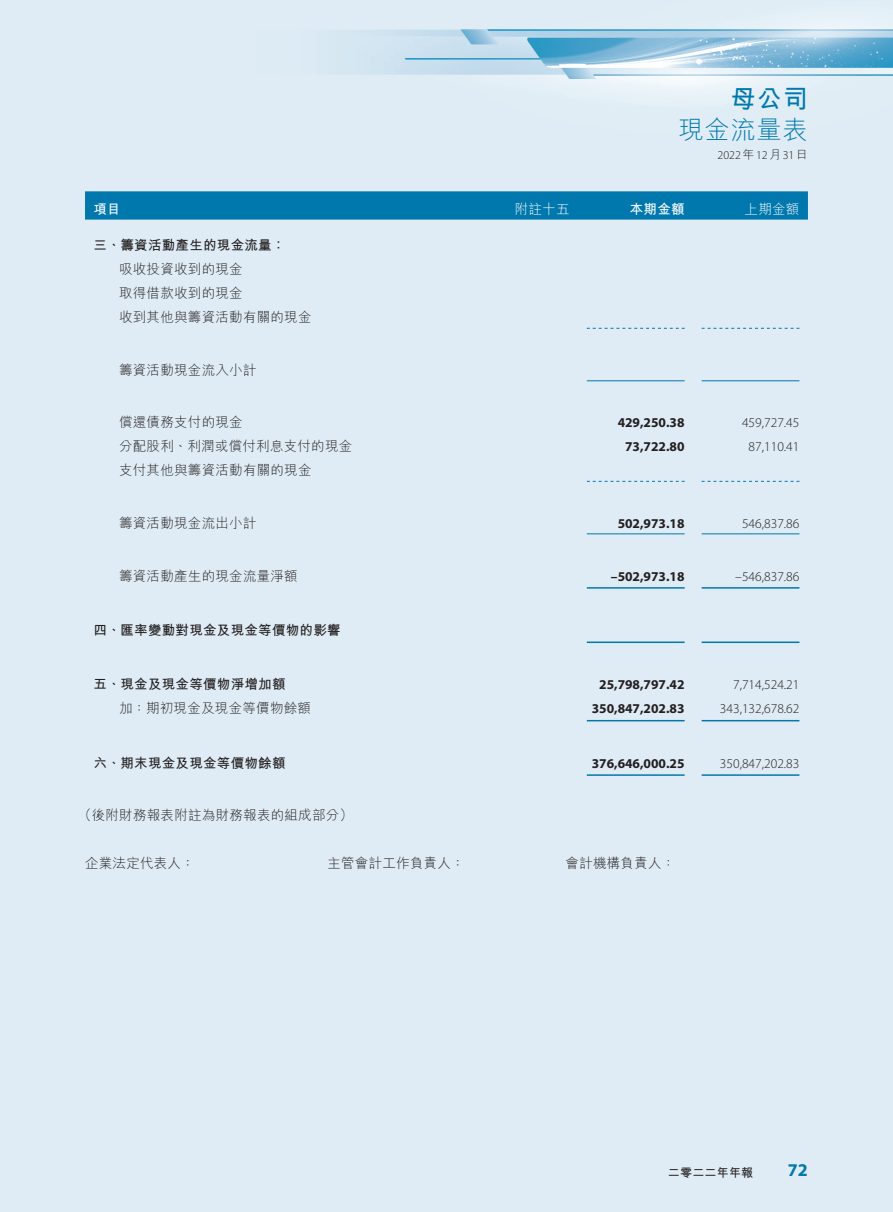
<style>
.page{position:relative;width:893px;height:1212px;background:#dfecf5}
.page>*{position:absolute;margin:0;border:0;box-sizing:border-box;transform-origin:0 0}
.t1{font:300 25.5px "M Hei HK";letter-spacing:.02em;color:#0078ae}
.t2{font:700 25.5px "M Hei HK";color:#0078ae}
.t3{font:700 18px "Myriad Pro";color:#0078ae}
._50_Table_txt{font:300 13.5px "M Hei HK";letter-spacing:.02em;color:#231f20}
._50_Table_txt-2{font:700 13.5px "Myriad Pro";color:#231f20}
._50_Table_txt-3{font:300 13.5px "Myriad Pro";color:#231f20}
._50_Table_txt-4{font:700 13.5px "M Hei HK";letter-spacing:.02em;color:#231f20}
._00_txt{font:300 13.5px "M Hei HK";letter-spacing:.02em;color:#231f20}
._50_Table_txt-5{font:300 13.5px "M Hei HK";letter-spacing:.02em;color:#fff}
._50_Table_txt-6{font:700 13.5px "M Hei HK";letter-spacing:.02em;color:#fff}
.t4{font:300 12px "Myriad Pro";color:#231f20}
.t5{font:700 12px "M Hei HK";letter-spacing:.02em;color:#231f20}
.s1{font-family:"M Hei HK"}
</style>
<div class="page">
<div style="left:85px;top:191px;width:723px;height:29px;background:#0078ae"></div>
<svg style="left:587px;top:328px;width:98px;height:1px"></svg>
<svg style="left:702px;top:328px;width:97px;height:1px"></svg>
<hr style="left:587px;top:380px;width:98px;height:1px;background:#0078ae">
<hr style="left:702px;top:380px;width:97px;height:1px;background:#0078ae">
<svg style="left:587px;top:481px;width:98px;height:1px"></svg>
<svg style="left:702px;top:481px;width:97px;height:1px"></svg>
<hr style="left:587px;top:533px;width:98px;height:1px;background:#0078ae">
<hr style="left:702px;top:533px;width:97px;height:1px;background:#0078ae">
<hr style="left:587px;top:587px;width:98px;height:2px;background:#0078ae">
<hr style="left:702px;top:587px;width:97px;height:2px;background:#0078ae">
<hr style="left:587px;top:641px;width:98px;height:2px;background:#0078ae">
<hr style="left:702px;top:641px;width:97px;height:2px;background:#0078ae">
<hr style="left:587px;top:720px;width:98px;height:1px;background:#0078ae">
<hr style="left:702px;top:720px;width:97px;height:1px;background:#0078ae">
<hr style="left:587px;top:774px;width:98px;height:2px;background:#0078ae">
<hr style="left:702px;top:774px;width:97px;height:2px;background:#0078ae">
<p class="t2" style="left:730px;top:80px;width:79px">母公司</p>
<p class="t1" style="left:678px;top:117px;width:131px">現金流量表</p>
<p class="t4" style="left:718px;top:147px;width:92px">2022<span class="s1">年</span>12<span class="s1">月</span>31<span class="s1">日</span></p>
<p class="_50_Table_txt-6" style="left:94px;top:199px;width:29px">項目</p>
<p class="_50_Table_txt-4" style="left:94px;top:236px;width:193px">三、籌資活動產生的現金流量：</p>
<p class="_50_Table_txt" style="left:119px;top:263px;width:125px">吸收投資收到的現金</p>
<p class="_50_Table_txt" style="left:119px;top:287px;width:125px">取得借款收到的現金</p>
<p class="_50_Table_txt" style="left:119px;top:311px;width:194px">收到其他與籌資活動有關的現金</p>
<p class="_50_Table_txt" style="left:119px;top:363px;width:139px">籌資活動現金流入小計</p>
<p class="_50_Table_txt-5" style="left:515px;top:202px;width:56px">附註十五</p>
<p class="_50_Table_txt-6" style="left:630px;top:199px;width:56px">本期金額</p>
<p class="_50_Table_txt-5" style="left:745px;top:202px;width:56px">上期金額</p>
<p class="_50_Table_txt" style="left:119px;top:416px;width:125px">償還債務支付的現金</p>
<p class="_50_Table_txt-2" style="left:618px;top:415px;width:68px">429,250.38</p>
<p class="_50_Table_txt-3" style="left:742px;top:415px;width:59px">459,727.45</p>
<p class="_50_Table_txt" style="left:119px;top:440px;width:235px">分配股利、利潤或償付利息支付的現金</p>
<p class="_50_Table_txt" style="left:119px;top:464px;width:194px">支付其他與籌資活動有關的現金</p>
<p class="_50_Table_txt-2" style="left:625px;top:439px;width:61px">73,722.80</p>
<p class="_50_Table_txt-3" style="left:749px;top:439px;width:52px">87,110.41</p>
<p class="_50_Table_txt" style="left:119px;top:516px;width:139px">籌資活動現金流出小計</p>
<p class="_50_Table_txt-2" style="left:618px;top:516px;width:68px">502,973.18</p>
<p class="_50_Table_txt-3" style="left:742px;top:515px;width:59px">546,837.86</p>
<p class="_50_Table_txt" style="left:119px;top:569px;width:180px">籌資活動產生的現金流量淨額</p>
<p class="_50_Table_txt-2" style="left:611px;top:568px;width:75px">–502,973.18</p>
<p class="_50_Table_txt-3" style="left:735px;top:568px;width:66px">–546,837.86</p>
<p class="_50_Table_txt-4" style="left:94px;top:620px;width:249px">四、匯率變動對現金及現金等價物的影響</p>
<p class="_50_Table_txt-4" style="left:94px;top:674px;width:193px">五、現金及現金等價物淨增加額</p>
<p class="_50_Table_txt-2" style="left:599px;top:677px;width:87px">25,798,797.42</p>
<p class="_50_Table_txt-3" style="left:733px;top:677px;width:68px">7,714,524.21</p>
<p class="_50_Table_txt" style="left:119px;top:701px;width:193px">加：期初現金及現金等價物餘額</p>
<p class="_50_Table_txt-2" style="left:592px;top:701px;width:94px">350,847,202.83</p>
<p class="_50_Table_txt-3" style="left:720px;top:701px;width:81px">343,132,678.62</p>
<p class="_50_Table_txt-4" style="left:94px;top:753px;width:193px">六、期末現金及現金等價物餘額</p>
<p class="_00_txt" style="left:78px;top:808px;width:276px">（後附財務報表附註為財務報表的組成部分(</p>
<p class="_50_Table_txt-2" style="left:592px;top:755px;width:94px">376,646,000.25</p>
<p class="_50_Table_txt-3" style="left:720px;top:755px;width:81px">350,847,202.83</p>
<p class="_50_Table_txt" style="left:85px;top:856px;width:111px">企業法定代表人：</p>
<p class="_50_Table_txt" style="left:327px;top:856px;width:139px">主管會計工作負責人：</p>
<p class="_50_Table_txt" style="left:565px;top:856px;width:111px">會計機構負責人：</p>
<p class="t5" style="left:668px;top:1163px;width:87px">二零二二年年報</p>
<p class="t3" style="left:788px;top:1160px;width:21px">72</p>
</div>
